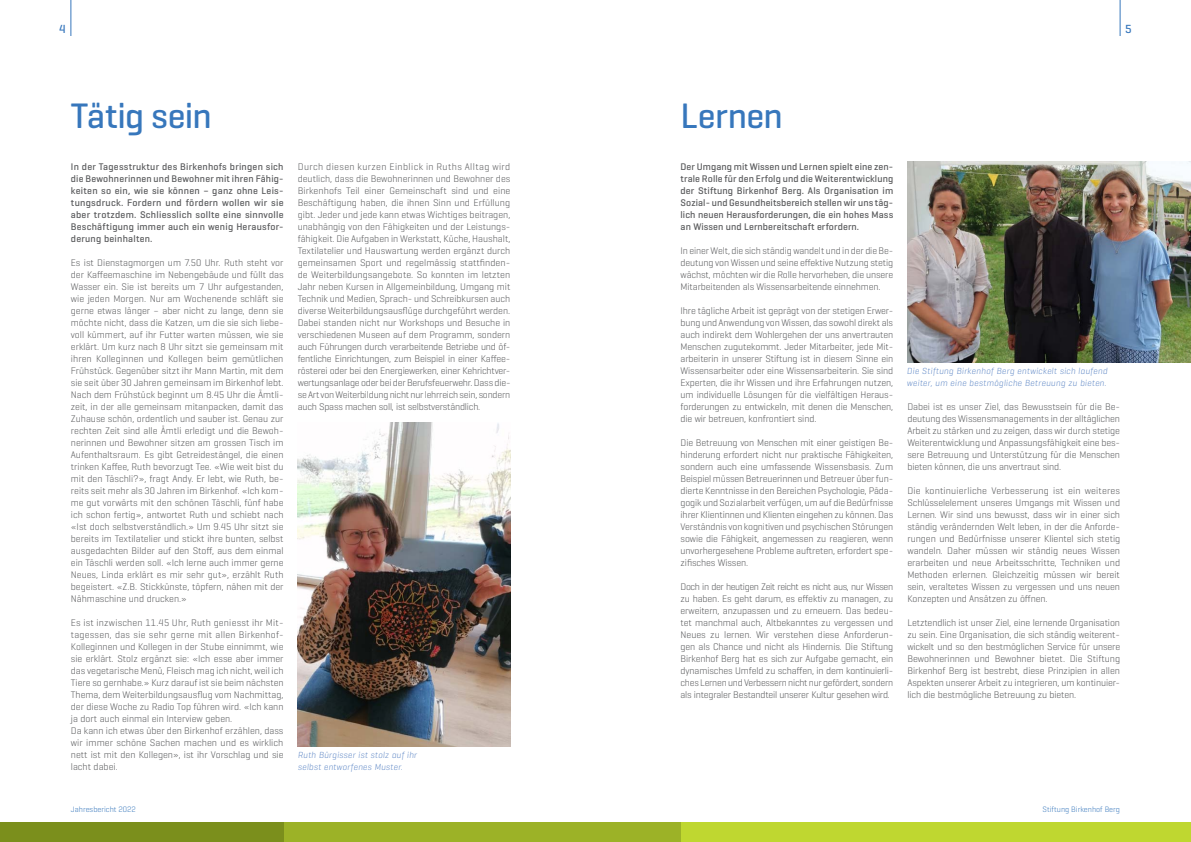
<style>
.page{position:relative;width:1191px;height:842px;background:#fff}
.page>*{position:absolute;margin:0;border:0;box-sizing:border-box;transform-origin:0 0}
.t1{font:500 36px "Geogrotesque";letter-spacing:-.02em;color:#3777bc}
.t2{font:500 12px "Geogrotesque";color:#3777bc}
.t3{font:300 9.8px/12px "Geogrotesque";color:#58595b;text-align:justify}
.t4{font:500 9.8px/12px "Geogrotesque";letter-spacing:.02em;color:#58595b;text-align:justify}
.t5{font:italic 300 9px/12px "Geogrotesque";letter-spacing:.025em;color:#628ac7}
.t6{font:300 8px "Geogrotesque";color:#3777bc}
</style>
<div class="page">
<hr style="left:70px;top:0;width:1px;height:36px;background:#3777bc">
<hr style="left:1119px;top:0;width:1px;height:36px;background:#3777bc">
<div style="left:659px;top:822px;width:532px;height:20px;background:#bfd730"></div>
<div style="left:283px;top:822px;width:397px;height:20px;background:#9cb227"></div>
<div style="left:0;top:822px;width:283px;height:20px;background:#7b8f1c"></div>
<img style="left:298px;top:422px;width:212px;height:324px">
<img style="left:907px;top:162px;width:284px;height:200px">
<p class="t2" style="left:59px;top:22px;width:8px">4</p>
<p class="t2" style="left:1125px;top:22px;width:8px">5</p>
<h1 class="t1" style="left:71px;top:93px;width:142px">Tätig sein</h1>
<h1 class="t1" style="left:680px;top:93px;width:104px">Lernen</h1>
<p class="t4" style="left:71px;top:161px;width:214px">In der Tagesstruktur des Birkenhofs bringen sich die Bewohnerinnen und Bewohner mit ihren Fähig&shy;keiten so ein, wie sie können – ganz ohne Leis&shy;tungsdruck. Fordern und fördern wollen wir sie aber trotzdem. Schliesslich sollte eine sinnvolle Beschäftigung immer auch ein wenig Herausfor&shy;derung beinhalten.</p>
<p class="t3" style="left:71px;top:256px;width:214px">Es ist Dienstagmorgen um 7.50 Uhr. Ruth steht vor der Kaffeemaschine im Nebengebäude und füllt das Wasser ein. Sie ist bereits um 7 Uhr aufgestanden, wie jeden Morgen. Nur am Wochenende schläft sie gerne etwas länger – aber nicht zu lange, denn sie möchte nicht, dass die Katzen, um die sie sich liebe&shy;voll kümmert, auf ihr Futter warten müssen, wie sie erklärt. Um kurz nach 8 Uhr sitzt sie gemeinsam mit ihren Kolleginnen und Kollegen beim gemütlichen Frühstück. Gegenüber sitzt ihr Mann Martin, mit dem sie seit über 30 Jahren gemeinsam im Birkenhof lebt.<br>Nach dem Frühstück beginnt um 8.45 Uhr die Ämtli&shy;zeit, in der alle gemeinsam mitanpacken, damit das Zuhause schön, ordentlich und sauber ist. Genau zur rechten Zeit sind alle Ämtli erledigt und die Bewoh&shy;nerinnen und Bewohner sitzen am grossen Tisch im Aufenthaltsraum. Es gibt Getreidestängel, die einen trinken Kaffee, Ruth bevorzugt Tee. «Wie weit bist du mit den Täschli?», fragt Andy. Er lebt, wie Ruth, be&shy;reits seit mehr als 30 Jahren im Birkenhof. «Ich kom&shy;me gut vorwärts mit den schönen Täschli, fünf habe ich schon fertig», antwortet Ruth und schiebt nach «Ist doch selbstverständlich.» Um 9.45 Uhr sitzt sie bereits im Textilatelier und stickt ihre bunten, selbst ausgedachten Bilder auf den Stoff, aus dem einmal ein Täschli werden soll. «Ich lerne auch immer gerne Neues, Linda erklärt es mir sehr gut», erzählt Ruth begeistert. «Z.B. Stickkünste, töpfern, nähen mit der Nähmaschine und drucken.»</p>
<p class="t3" style="left:71px;top:616px;width:214px;text-align:left">Es ist inzwischen 11.45 Uhr, Ruth geniesst ihr Mit&shy;tagessen, das sie sehr gerne mit allen Birkenhof-Kolleginnen und Kollegen in der Stube einnimmt, wie sie erklärt. Stolz ergänzt sie: «Ich esse aber immer das vegetarische Menü, Fleisch mag ich nicht, weil ich Tiere so gernhabe.» Kurz darauf ist sie beim nächsten Thema, dem Weiterbildungsausflug vom Nachmittag, der diese Woche zu Radio Top führen wird. «Ich kann ja dort auch einmal ein Interview geben.<br>Da kann ich etwas über den Birkenhof erzählen, dass wir immer schöne Sachen machen und es wirklich nett ist mit den Kollegen», ist ihr Vorschlag und sie lacht dabei.</p>
<p class="t3" style="left:298px;top:160px;width:214px">Durch diesen kurzen Einblick in Ruths Alltag wird deutlich, dass die Bewohnerinnen und Bewohner des Birkenhofs Teil einer Gemeinschaft sind und eine Beschäftigung haben, die ihnen Sinn und Erfüllung gibt. Jeder und jede kann etwas Wichtiges beitragen, unabhängig von den Fähigkeiten und der Leistungs&shy;fähigkeit. Die Aufgaben in Werkstatt, Küche, Haushalt, Textilatelier und Hauswartung werden ergänzt durch gemeinsamen Sport und regelmässig stattfinden&shy;de Weiterbildungsangebote. So konnten im letzten Jahr neben Kursen in Allgemeinbildung, Umgang mit Technik und Medien, Sprach- und Schreibkursen auch diverse Weiterbildungsausflüge durchgeführt werden.<br>Dabei standen nicht nur Workshops und Besuche in verschiedenen Museen auf dem Programm, sondern auch Führungen durch verarbeitende Betriebe und öf&shy;fentliche Einrichtungen, zum Beispiel in einer Kaffee&shy;rösterei oder bei den Energiewerken, einer Kehrichtver&shy;wertungsanlage oder bei der Berufsfeuerwehr. Dass die&shy;se Art von Weiterbildung nicht nur lehrreich sein, sondern auch Spass machen soll, ist selbstverständlich.</p>
<p class="t5" style="left:298px;top:749px;width:121px">Ruth Bürgisser ist stolz auf ihr selbst entworfenes Muster.</p>
<p class="t4" style="left:680px;top:161px;width:214px">Der Umgang mit Wissen und Lernen spielt eine zen&shy;trale Rolle für den Erfolg und die Weiterentwicklung der Stiftung Birkenhof Berg. Als Organisation im Sozial- und Gesundheitsbereich stellen wir uns täg&shy;lich neuen Herausforderungen, die ein hohes Mass an Wissen und Lernbereitschaft erfordern.</p>
<p class="t3" style="left:680px;top:244px;width:214px">In einer Welt, die sich ständig wandelt und in der die Be&shy;deutung von Wissen und seine effektive Nutzung stetig wächst, möchten wir die Rolle hervorheben, die unsere Mitarbeitenden als Wissensarbeitende einnehmen.</p>
<p class="t3" style="left:680px;top:304px;width:214px">Ihre tägliche Arbeit ist geprägt von der stetigen Erwer&shy;bung und Anwendung von Wissen, das sowohl direkt als auch indirekt dem Wohlergehen der uns anvertrauten Menschen zugutekommt. Jeder Mitarbeiter, jede Mit&shy;arbeiterin in unserer Stiftung ist in diesem Sinne ein Wissensarbeiter oder eine Wissensarbeiterin. Sie sind Experten, die ihr Wissen und ihre Erfahrungen nutzen, um individuelle Lösungen für die vielfältigen Heraus&shy;forderungen zu entwickeln, mit denen die Menschen, die wir betreuen, konfrontiert sind.</p>
<p class="t3" style="left:680px;top:436px;width:214px">Die Betreuung von Menschen mit einer geistigen Be&shy;hinderung erfordert nicht nur praktische Fähigkeiten, sondern auch eine umfassende Wissensbasis. Zum Beispiel müssen Betreuerinnen und Betreuer über fun&shy;dierte Kenntnisse in den Bereichen Psychologie, Päda&shy;gogik und Sozialarbeit verfügen, um auf die Bedürfnisse ihrer Klientinnen und Klienten eingehen zu können. Das Verständnis von kognitiven und psychischen Störungen sowie die Fähigkeit, angemessen zu reagieren, wenn unvorhergesehene Probleme auftreten, erfordert spe&shy;zifisches Wissen.</p>
<p class="t3" style="left:680px;top:580px;width:214px">Doch in der heutigen Zeit reicht es nicht aus, nur Wissen zu haben. Es geht darum, es effektiv zu managen, zu erweitern, anzupassen und zu erneuern. Das bedeu&shy;tet manchmal auch, Altbekanntes zu vergessen und Neues zu lernen. Wir verstehen diese Anforderun&shy;gen als Chance und nicht als Hindernis. Die Stiftung Birkenhof Berg hat es sich zur Aufgabe gemacht, ein dynamisches Umfeld zu schaffen, in dem kontinuierli&shy;ches Lernen und Verbessern nicht nur gefördert, sondern als integraler Bestandteil unserer Kultur gesehen wird.</p>
<p class="t5" style="left:907px;top:365px;width:202px">Die Stiftung Birkenhof Berg entwickelt sich laufend weiter, um eine bestmögliche Betreuung zu bieten.</p>
<p class="t3" style="left:907px;top:400px;width:214px">Dabei ist es unser Ziel, das Bewusstsein für die Be&shy;deutung des Wissensmanagements in der alltäglichen Arbeit zu stärken und zu zeigen, dass wir durch stetige Weiterentwicklung und Anpassungsfähigkeit eine bes&shy;sere Betreuung und Unterstützung für die Menschen bieten können, die uns anvertraut sind.</p>
<p class="t3" style="left:907px;top:484px;width:214px">Die kontinuierliche Verbesserung ist ein weiteres Schlüsselelement unseres Umgangs mit Wissen und Lernen. Wir sind uns bewusst, dass wir in einer sich ständig verändernden Welt leben, in der die Anforde&shy;rungen und Bedürfnisse unserer Klientel sich stetig wandeln. Daher müssen wir ständig neues Wissen erarbeiten und neue Arbeitsschritte, Techniken und Methoden erlernen. Gleichzeitig müssen wir bereit sein, veraltetes Wissen zu vergessen und uns neuen Konzepten und Ansätzen zu öffnen.</p>
<p class="t3" style="left:907px;top:616px;width:214px">Letztendlich ist unser Ziel, eine lernende Organisation zu sein. Eine Organisation, die sich ständig weiterent&shy;wickelt und so den bestmöglichen Service für unsere Bewohnerinnen und Bewohner bietet. Die Stiftung Birkenhof Berg ist bestrebt, diese Prinzipien in allen Aspekten unserer Arbeit zu integrieren, um kontinuier&shy;lich die bestmögliche Betreuung zu bieten.</p>
<p class="t6" style="left:71px;top:804px;width:66px">Jahresbericht 2022</p>
<p class="t6" style="left:1042px;top:804px;width:79px">Stiftung Birkenhof Berg</p>
</div>
